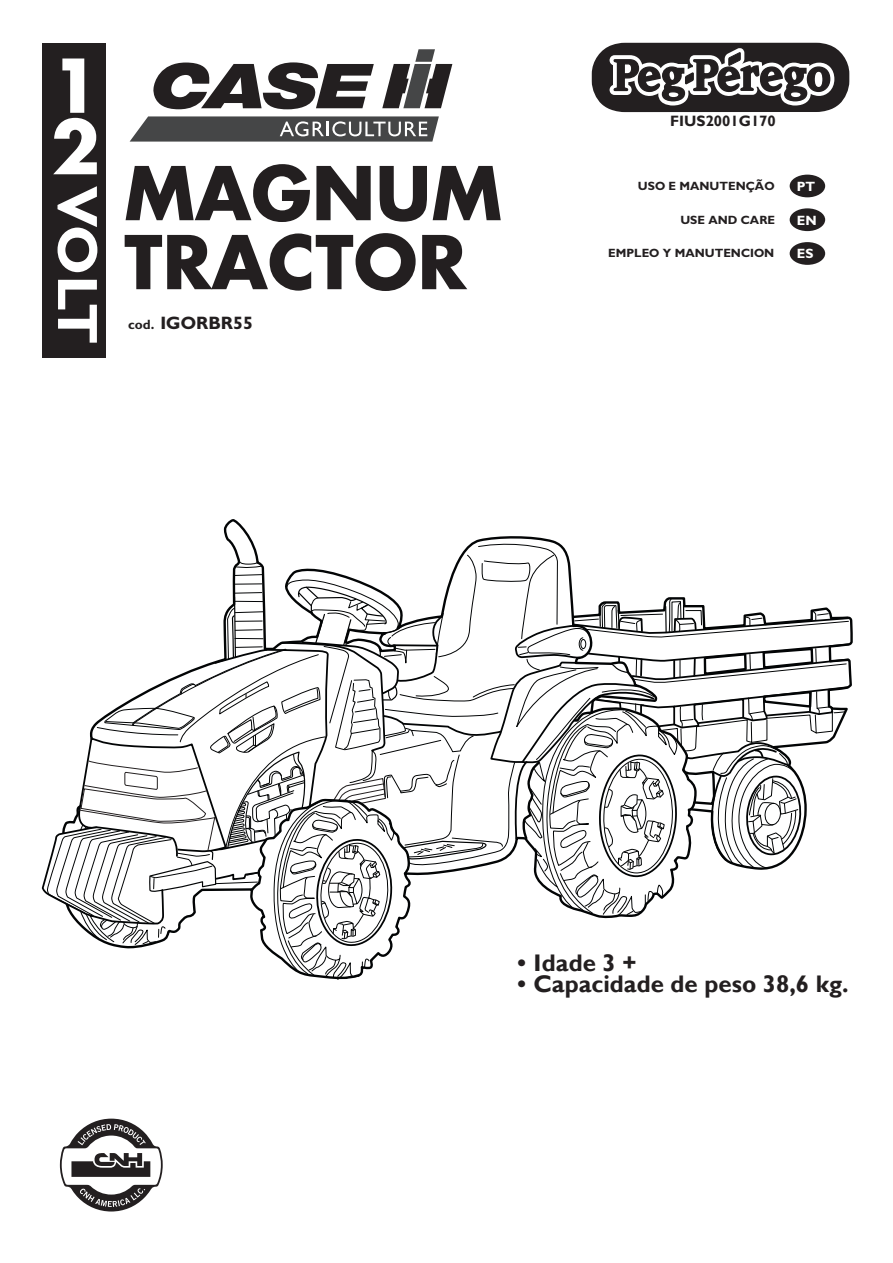
<style>
.page{position:relative;width:893px;height:1263px;background:#fff}
.page>*{position:absolute;margin:0;border:0;box-sizing:border-box;transform-origin:0 0}
.t1{font:700 72px/69px "Futura LT";color:#231f20}
.t2{font:700 72px/61.5px "Futura LT";color:#fff}
.t3{font:700 57px "Gill Sans";color:#fff}
.t4{font:700 24px "Gill Sans";color:#231f20}
.t5{font:700 18px "Gill Sans";color:#231f20}
.t6{font:700 15px "Gill Sans";color:#231f20}
.t7{font:700 13.5px "Gill Sans";color:#fff}
.t8{font:700 12px "Gill Sans";color:#231f20}
.s1{font-size:13.5px}
.s2{font-style:inherit}
</style>
<div class="page">
<div style="left:43px;top:44px;width:63px;height:314px;background:#231f20"></div>
<div style="left:790px;top:175px;width:35px;height:22px;background:#231f20;border-radius:50%"></div>
<div style="left:790px;top:208px;width:35px;height:23px;background:#231f20;border-radius:50%"></div>
<div style="left:790px;top:242px;width:35px;height:23px;background:#231f20;border-radius:50%"></div>
<svg style="left:592px;top:42px;width:257px;height:70px"></svg>
<svg style="left:41px;top:540px;width:810px;height:440px"></svg>
<svg style="left:60px;top:1118px;width:103px;height:93px"></svg>
<svg style="left:153px;top:62px;width:221px;height:47px"></svg>
<svg style="left:382px;top:49px;width:70px;height:59px"></svg>
<svg style="left:130px;top:116px;width:309px;height:26px;background:#626364"></svg>
<h1 class="t2" style="left:51px;top:54px;width:51px">1<br>2</h1>
<h2 class="t3" style="left:113px;top:186px;width:160px;rotate:90deg">VOLT</h2>
<h1 class="t1" style="left:124px;top:158px;width:379px">MAGNUM<br>TRACTOR</h1>
<h3 class="t5" style="left:128px;top:311px;width:126px"><span class="s1">cod.</span> IGORBR55</h3>
<p class="t6" style="left:670px;top:112px;width:107px">FIUS2001G170</p>
<p class="t8" style="left:638px;top:178px;width:138px">USO E MANUTENÇÃO</p>
<p class="t7" style="left:797px;top:178px;width:20px">PT</p>
<p class="t8" style="left:680px;top:212px;width:96px">USE AND CARE</p>
<p class="t7" style="left:797px;top:212px;width:21px">EN</p>
<p class="t8" style="left:608px;top:246px;width:168px">EMPLEO Y MANUTENCION</p>
<p class="t7" style="left:797px;top:245px;width:18px">ES</p>
<h3 class="t4" style="left:518px;top:948px;width:120px"><span class="s2">•</span> Idade 3 +</h3>
<h3 class="t4" style="left:518px;top:969px;width:332px"><span class="s2">•</span> Capacidade de peso 38,6 kg.</h3>
</div>
